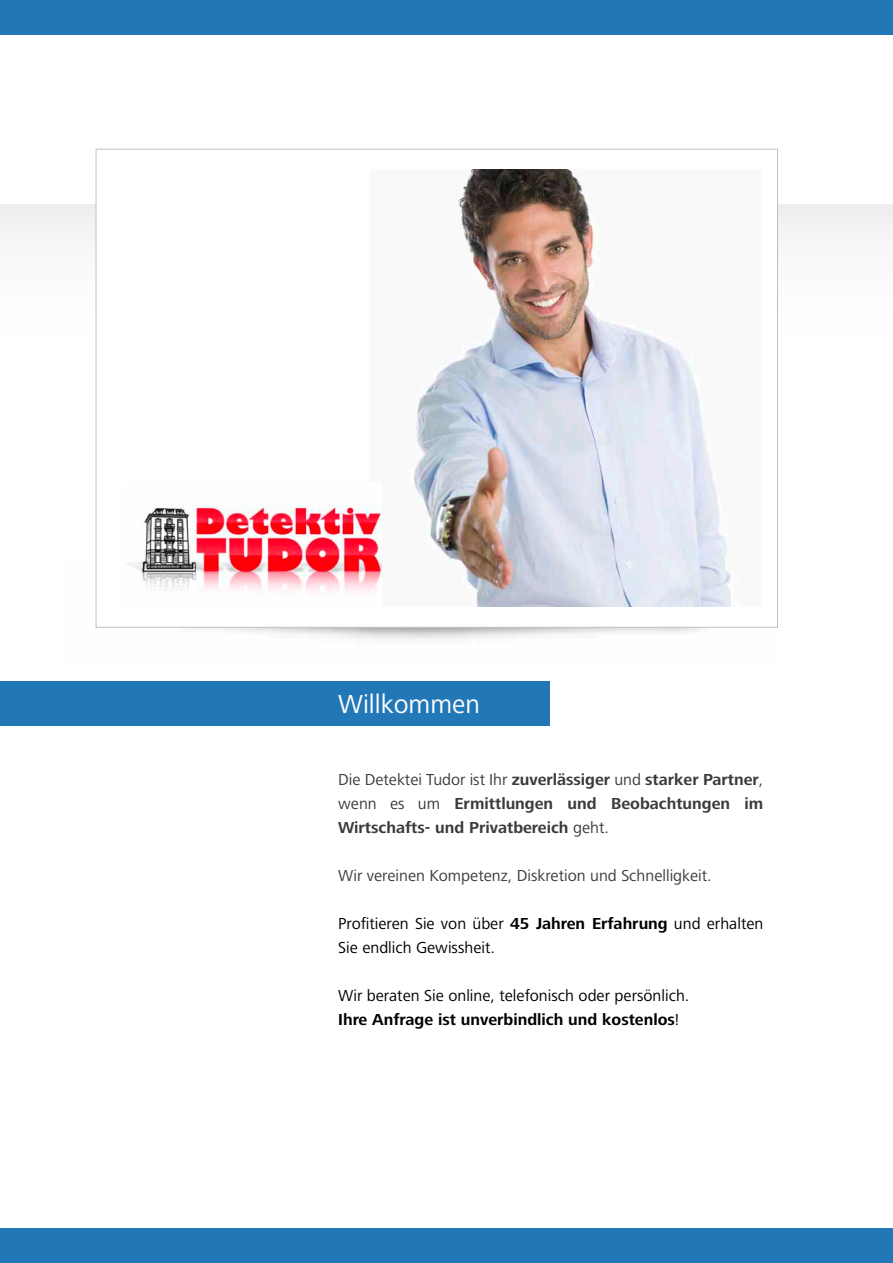
<style>
.page{position:relative;width:893px;height:1263px;background:#fff}
.page>*{position:absolute;margin:0;border:0;box-sizing:border-box;transform-origin:0 0}
.t1{font:27px "Frutiger Next LT";color:#fff}
.t2{font:700 16.5px/24px "Frutiger Next LT";color:#3b3b3a;text-align:justify}
.t3{font:16.5px/24px "Frutiger Next LT";color:#000}
.t4{font:16.5px "Frutiger Next LT";color:#3b3b3a}
.t5{font:700 16.5px "Frutiger Next LT";color:#000}
.s1{font-weight:400}
.s2{font-weight:700}
</style>
<div class="page">
<div style="left:0;top:0;width:893px;height:34px;background:#2278b6"></div>
<div style="left:0;top:1229px;width:893px;height:34px;background:#2278b6"></div>
<div style="left:0;top:204px;width:893px;height:203px;background:linear-gradient(to bottom,#f3f2f3,#fff)"></div>
<div style="left:0;top:681px;width:549px;height:45px;background:#2278b6"></div>
<div style="left:96px;top:149px;width:682px;height:479px;background:#fff;border:1px solid #bdc2c4"></div>
<img style="left:414px;top:170px;width:325px;height:436px">
<img style="left:128px;top:505px;width:254px;height:88px">
<p class="t1" style="left:338px;top:689px;width:143px">Willkommen</p>
<p class="t2" style="left:338px;top:767px;width:427px"><span class="s1">Die Detektei Tudor ist Ihr</span> zuverlässiger <span class="s1">und</span> starker Partner<span class="s1">, wenn es um</span> Ermittlungen und Beobachtungen im Wirtschafts- und Privatbereich <span class="s1">geht.</span></p>
<p class="t4" style="left:338px;top:866px;width:375px">Wir vereinen Kompetenz, Diskretion und Schnelligkeit.</p>
<p class="t3" style="left:338px;top:911px;width:427px">Profitieren Sie von über <span class="s2">45 Jahren Erfahrung</span> und erhalten<br>Sie endlich Gewissheit.</p>
<p class="t3" style="left:338px;top:983px;width:353px">Wir beraten Sie online, telefonisch oder persönlich.</p>
<p class="t5" style="left:338px;top:1010px;width:343px">Ihre Anfrage ist unverbindlich und kostenlos<span class="s1">!</span></p>
</div>
